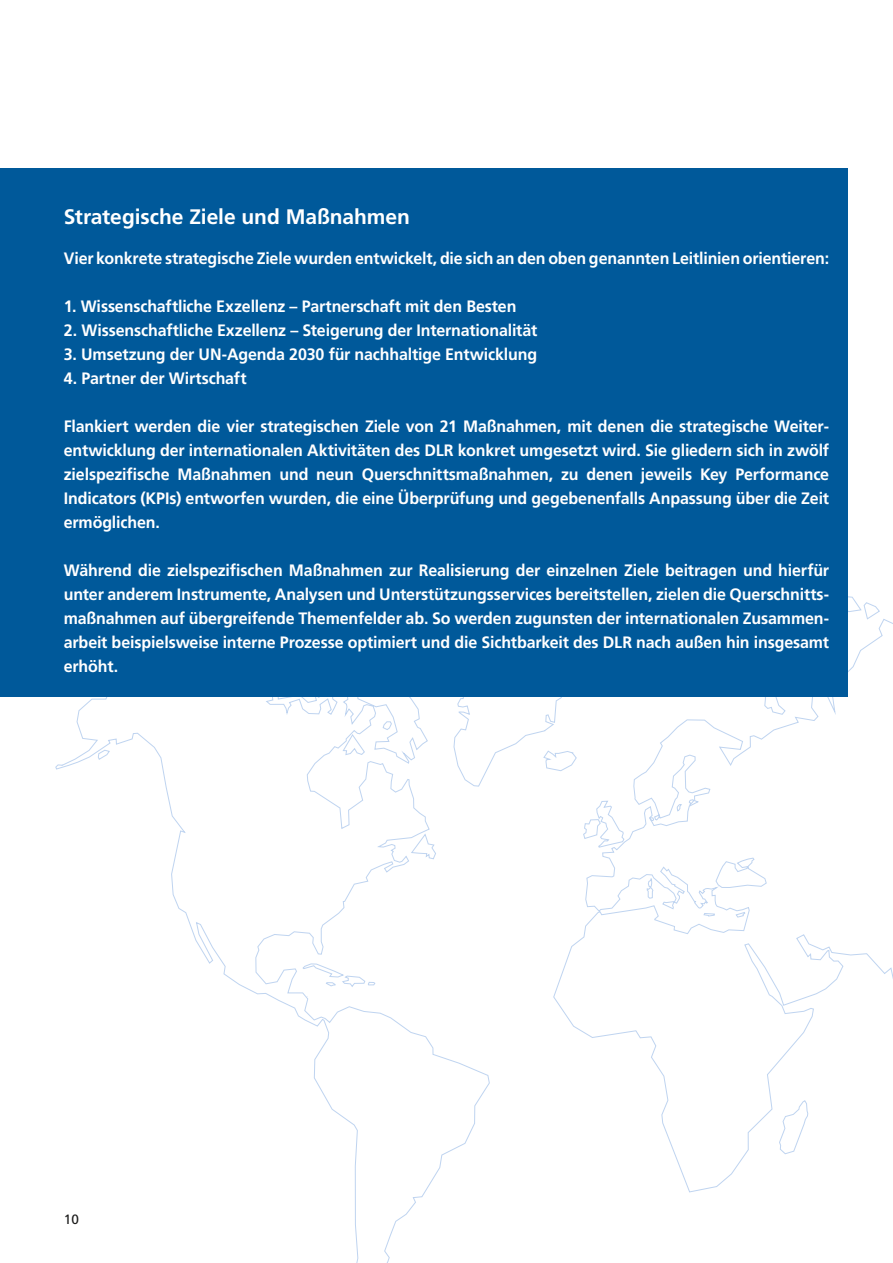
<style>
.page{position:relative;width:893px;height:1263px;background:#fff}
.page>*{position:absolute;margin:0;border:0;box-sizing:border-box;transform-origin:0 0}
.t1{font:700 21px "Frutiger LT Std";letter-spacing:-.005em;color:#fff}
.t2{font:700 16.5px/24px "Frutiger LT Std";letter-spacing:-.01em;color:#fff;text-align:justify}
.t3{font:13.5px "Frutiger LT Std";color:#1b1b1a}
</style>
<div class="page">
<svg style="left:55px;top:596px;width:838px;height:667px"></svg>
<div style="left:0;top:168px;width:848px;height:528px;background:#00599a"></div>
<p class="t1" style="left:64px;top:204px;width:348px">Strategische Ziele und Maßnahmen</p>
<p class="t2" style="left:64px;top:246px;width:767px">Vier konkrete strategische Ziele wurden entwickelt, die sich an den oben genannten Leitlinien orientieren:</p>
<p class="t2" style="left:64px;top:294px;width:454px">1. Wissenschaftliche Exzellenz – Partnerschaft mit den Besten</p>
<p class="t2" style="left:64px;top:318px;width:475px">2. Wissenschaftliche Exzellenz – Steigerung der Internationalität</p>
<p class="t2" style="left:64px;top:342px;width:475px">3. Umsetzung der UN-Agenda 2030 für nachhaltige Entwicklung</p>
<p class="t2" style="left:64px;top:366px;width:184px">4. Partner der Wirtschaft</p>
<p class="t2" style="left:64px;top:414px;width:767px">Flankiert werden die vier strategischen Ziele von 21 Maßnahmen, mit denen die strategische Weiter&shy;entwicklung der internationalen Aktivitäten des DLR konkret umgesetzt wird. Sie gliedern sich in zwölf zielspezifische Maßnahmen und neun Querschnittsmaßnahmen, zu denen jeweils Key Performance Indicators (KPIs) entworfen wurden, die eine Überprüfung und gegebenenfalls Anpassung über die Zeit ermöglichen.</p>
<p class="t2" style="left:64px;top:558px;width:767px">Während die zielspezifischen Maßnahmen zur Realisierung der einzelnen Ziele beitragen und hierfür unter anderem Instrumente, Analysen und Unterstützungsservices bereitstellen, zielen die Querschnitts&shy;maßnahmen auf übergreifende Themenfelder ab. So werden zugunsten der internationalen Zusammen&shy;arbeit beispielsweise interne Prozesse optimiert und die Sichtbarkeit des DLR nach außen hin insgesamt erhöht.</p>
<p class="t3" style="left:64px;top:1211px;width:17px">10</p>
</div>
